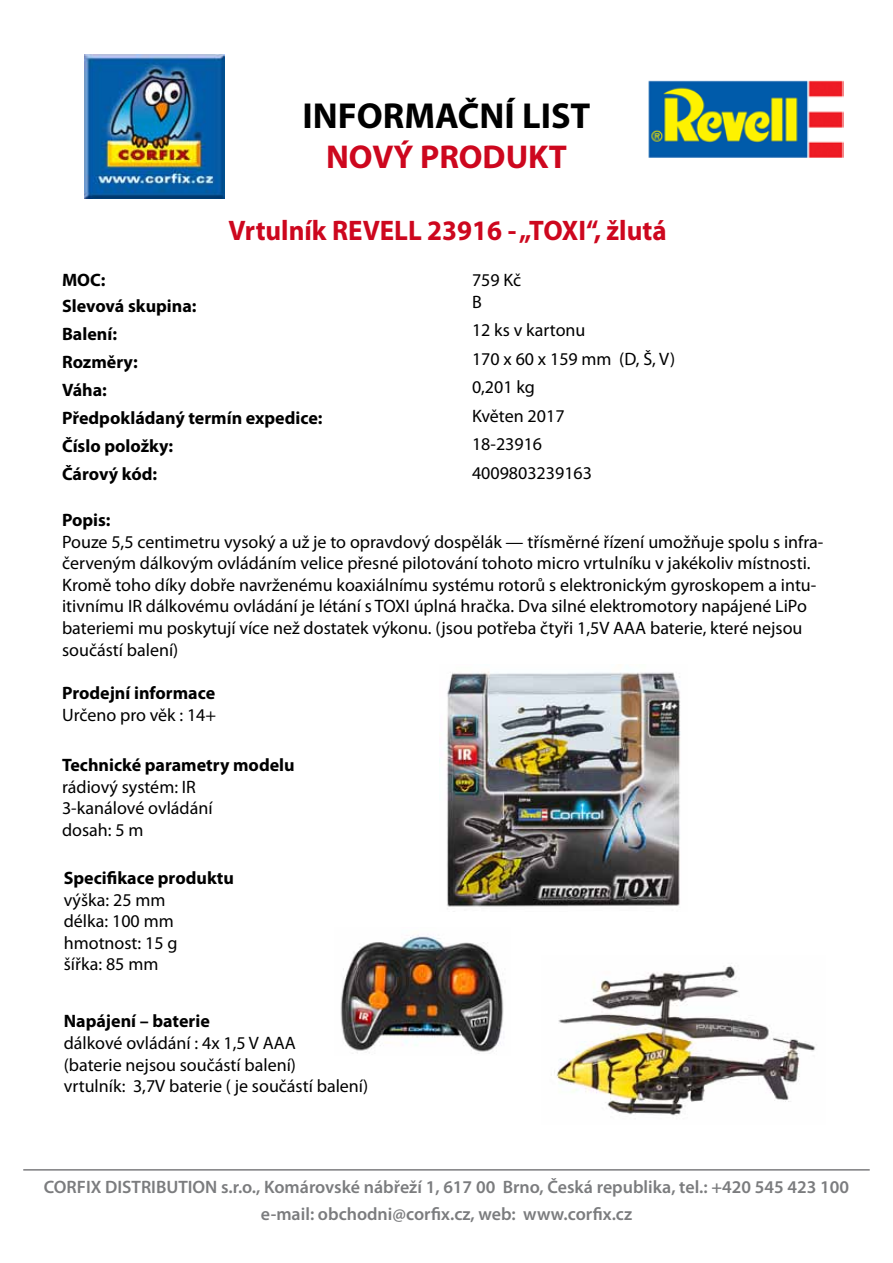
<style>
.page{position:relative;width:893px;height:1263px;background:#fff}
.page>*{position:absolute;margin:0;border:0;box-sizing:border-box;transform-origin:0 0}
.t1{font:700 36.3px "Myriad Pro";color:#000}
.t2{font:700 33.15px "Myriad Pro";color:#cd071e}
.t3{font:700 28.35px "Myriad Pro";color:#cd071e;scale:.95 1}
.t4{font:18px/21.6px "Myriad Pro";color:#000}
.t5{font:700 18px/27.9px "Myriad Pro";color:#000}
.t6{font:600 18px/27px "Myriad Pro";color:#7b7c7e;text-align:center}
</style>
<div class="page">
<img style="left:85px;top:54px;width:140px;height:145px">
<hr style="left:23px;top:1169px;width:847px;height:1px;background:#7b7c7e">
<img style="left:648px;top:80px;width:196px;height:78px">
<img style="left:557px;top:965px;width:258px;height:151px">
<img style="left:340px;top:935px;width:164px;height:119px">
<img style="left:446px;top:671px;width:235px;height:238px">
<h1 class="t1" style="left:302px;top:92px;width:289px">INFORMAČNÍ LIST</h1>
<h2 class="t2" style="left:326px;top:135px;width:242px">NOVÝ PRODUKT</h2>
<h3 class="t3" style="left:228px;top:212px;width:463px">Vrtulník REVELL 23916 - „TOXI“, žlutá</h3>
<p class="t5" style="left:62px;top:267px;width:136px;line-height:25.8px">MOC:<br>Slevová skupina:</p>
<p class="t5" style="left:62px;top:320px;width:262px">Balení:<br>Rozměry:<br>Váha:<br>Předpokládaný termín expedice:<br>Číslo položky:<br>Čárový kód:</p>
<p class="t4" style="left:472px;top:269px;width:51px">759 Kč<br>B</p>
<p class="t4" style="left:472px;top:316px;width:205px;line-height:28.3px">12 ks v kartonu<br>170 x 60 x 159 mm (D, Š, V)<br>0,201 kg<br>Květen 2017<br>18-23916<br>4009803239163</p>
<p class="t5" style="left:62px;top:505px;width:50px">Popis:</p>
<p class="t4" style="left:62px;top:530px;width:763px">Pouze 5,5 centimetru vysoký a už je to opravdový dospělák — třísměrné řízení umožňuje spolu s infra&shy;červeným dálkovým ovládáním velice přesné pilotování tohoto micro vrtulníku v jakékoliv místnosti.<br>Kromě toho díky dobře navrženému koaxiálnímu systému rotorů s elektronickým gyroskopem a intu&shy;itivnímu IR dálkovému ovládání je létání s TOXI úplná hračka. Dva silné elektromotory napájené LiPo bateriemi mu poskytují více než dostatek výkonu. (jsou potřeba čtyři 1,5V AAA baterie, které nejsou součástí balení)</p>
<p class="t5" style="left:62px;top:679px;width:155px">Prodejní informace</p>
<p class="t4" style="left:62px;top:704px;width:156px">Určeno pro věk : 14+</p>
<p class="t5" style="left:62px;top:750px;width:234px">Technické parametry modelu</p>
<p class="t4" style="left:62px;top:776px;width:152px">rádiový systém: IR<br>3-kanálové ovládání dosah: 5 m</p>
<p class="t5" style="left:64px;top:863px;width:172px">Specifikace produktu</p>
<p class="t4" style="left:64px;top:888px;width:115px">výška: 25 mm délka: 100 mm hmotnost: 15 g šířka: 85 mm</p>
<p class="t5" style="left:64px;top:1007px;width:148px">Napájení – baterie</p>
<p class="t4" style="left:64px;top:1032px;width:306px">dálkové ovládání : 4x 1,5 V AAA<br>(baterie nejsou součástí balení)<br>vrtulník: 3,7V baterie ( je součástí balení)</p>
<p class="t6" style="left:44px;top:1173px;width:807px">CORFIX DISTRIBUTION s.r.o., Komárovské nábřeží 1, 617 00 Brno, Česká republika, tel.: +420 545 423 100 e-mail: obchodni@corfix.cz, web: www.corfix.cz</p>
</div>
